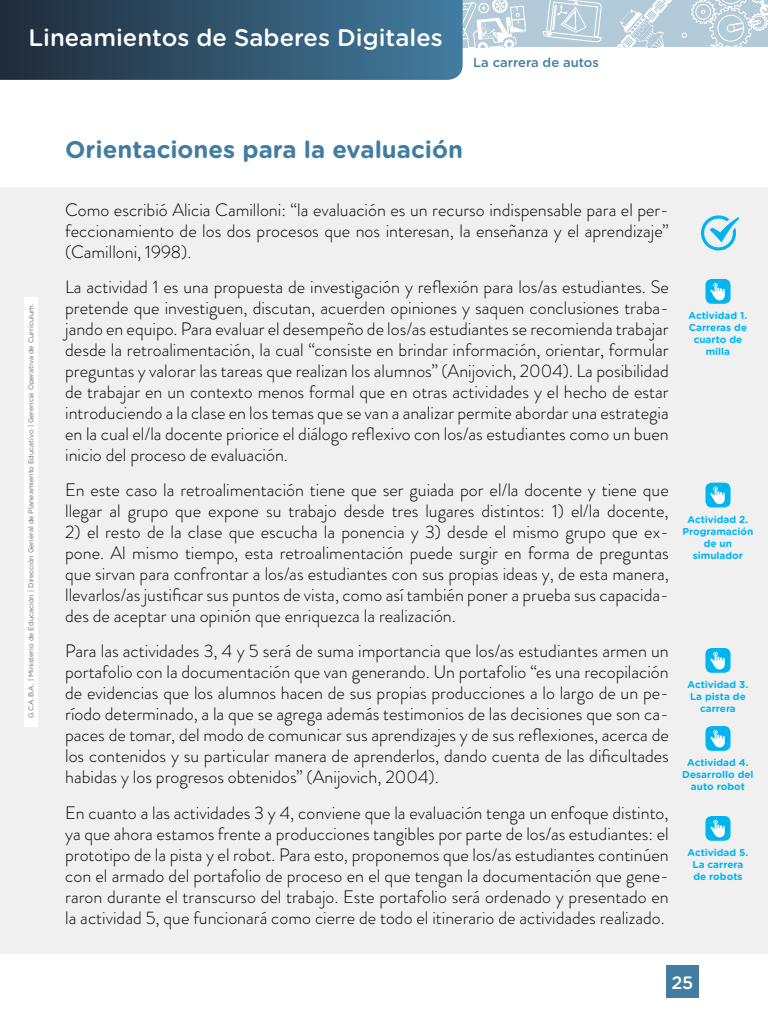
<style>
.page{position:relative;width:768px;height:1024px;background:#fff}
.page>*{position:absolute;margin:0;border:0;box-sizing:border-box;transform-origin:0 0}
.t1{font:500 26px "Gotham Rounded";letter-spacing:-.02em;color:#fff}
.t2{font:700 24px "Gotham Rounded";color:#427da1}
.t3{font:500 23.9px "Gotham Rounded";color:#fff}
.t4{font:300 18px/21px "Brandon Grotesque";color:#000;text-align:justify}
.t5{font:500 17.9px "Gotham Rounded";color:#fff}
.t6{font:500 13px "Gotham Rounded";color:#427da1}
.t7{font:700 10px/12px "Gotham Rounded";color:#00b4f0;text-align:center}
.t8{font:7px "Gotham Rounded";color:#666}
</style>
<div class="page">
<div style="left:666px;top:966px;width:33px;height:32px;background:#427da1"></div>
<div style="left:240px;top:0;width:528px;height:47px;background:#b3cbd9"></div>
<svg style="left:463px;top:0;width:64px;height:47px"></svg>
<svg style="left:542px;top:0;width:226px;height:47px"></svg>
<svg style="left:0;top:0;width:463px;height:80px;background:#31546d"></svg>
<div style="left:0;top:187px;width:768px;height:766px;background:#f1f0f1"></div>
<svg style="left:701px;top:215px;width:38px;height:36px"></svg>
<div style="left:705px;top:279px;width:26px;height:25px;background:#00b4f0;border-radius:6px"></div>
<svg style="left:710px;top:283px;width:15px;height:17px"></svg>
<div style="left:705px;top:483px;width:26px;height:24px;background:#00b4f0;border-radius:6px"></div>
<svg style="left:710px;top:486px;width:15px;height:18px"></svg>
<div style="left:705px;top:648px;width:26px;height:25px;background:#00b4f0;border-radius:6px"></div>
<svg style="left:710px;top:652px;width:15px;height:17px"></svg>
<div style="left:705px;top:726px;width:26px;height:25px;background:#00b4f0;border-radius:6px"></div>
<svg style="left:710px;top:730px;width:15px;height:18px"></svg>
<div style="left:705px;top:816px;width:26px;height:25px;background:#00b4f0;border-radius:6px"></div>
<svg style="left:710px;top:820px;width:15px;height:17px"></svg>
<div style="left:24px;top:297px;width:13px;height:430px;background:#fff"></div>
<h3 class="t3" style="left:28px;top:20px;width:416px">Lineamientos de Saberes Digitales</h3>
<h1 class="t1" style="left:39px;top:32px;width:153px">Tecnológica</h1>
<p class="t6" style="left:473px;top:53px;width:127px">La carrera de autos</p>
<p class="t8" style="left:26px;top:718px;width:416px;rotate:-90deg">G.C.A.B.A. | Ministerio de Educación | Dirección General de Planeamiento Educativo | Gerencia Operativa de Currículum.</p>
<h2 class="t2" style="left:65px;top:132px;width:399px">Orientaciones para la evaluación</h2>
<p class="t4" style="left:65px;top:199px;width:605px">Como escribió Alicia Camilloni: “la evaluación es un recurso indispensable para el per&shy;feccionamiento de los dos procesos que nos interesan, la enseñanza y el aprendizaje” (Camilloni, 1998).</p>
<p class="t4" style="left:65px;top:277px;width:605px">La actividad 1 es una propuesta de investigación y reflexión para los/as estudiantes. Se pretende que investiguen, discutan, acuerden opiniones y saquen conclusiones traba&shy;jando en equipo. Para evaluar el desempeño de los/as estudiantes se recomienda trabajar desde la retroalimentación, la cual “consiste en brindar información, orientar, formular preguntas y valorar las tareas que realizan los alumnos” (Anijovich, 2004). La posibilidad de trabajar en un contexto menos formal que en otras actividades y el hecho de estar introduciendo a la clase en los temas que se van a analizar permite abordar una estrategia en la cual el/la docente priorice el diálogo reflexivo con los/as estudiantes como un buen inicio del proceso de evaluación.</p>
<p class="t4" style="left:65px;top:480px;width:605px">En este caso la retroalimentación tiene que ser guiada por el/la docente y tiene que llegar al grupo que expone su trabajo desde tres lugares distintos: 1) el/la docente,</p>
<p class="t4" style="left:65px;top:522px;width:605px">2) el resto de la clase que escucha la ponencia y 3) desde el mismo grupo que ex&shy;pone. Al mismo tiempo, esta retroalimentación puede surgir en forma de preguntas que sirvan para confrontar a los/as estudiantes con sus propias ideas y, de esta manera, llevarlos/as justificar sus puntos de vista, como así también poner a prueba sus capacida&shy;des de aceptar una opinión que enriquezca la realización.</p>
<p class="t4" style="left:65px;top:641px;width:605px">Para las actividades 3, 4 y 5 será de suma importancia que los/as estudiantes armen un portafolio con la documentación que van generando. Un portafolio “es una recopilación de evidencias que los alumnos hacen de sus propias producciones a lo largo de un pe&shy;ríodo determinado, a la que se agrega además testimonios de las decisiones que son ca&shy;paces de tomar, del modo de comunicar sus aprendizajes y de sus reflexiones, acerca de los contenidos y su particular manera de aprenderlos, dando cuenta de las dificultades habidas y los progresos obtenidos” (Anijovich, 2004).</p>
<p class="t4" style="left:65px;top:802px;width:605px">En cuanto a las actividades 3 y 4, conviene que la evaluación tenga un enfoque distinto, ya que ahora estamos frente a producciones tangibles por parte de los/as estudiantes: el prototipo de la pista y el robot. Para esto, proponemos que los/as estudiantes continúen con el armado del portafolio de proceso en el que tengan la documentación que gene&shy;raron durante el transcurso del trabajo. Este portafolio será ordenado y presentado en la actividad 5, que funcionará como cierre de todo el itinerario de actividades realizado.</p>
<p class="t7" style="left:689px;top:309px;width:60px">Actividad 1.<br>Carreras de cuarto de milla</p>
<p class="t7" style="left:682px;top:513px;width:72px">Actividad 2.<br>Programación de un simulador</p>
<p class="t7" style="left:688px;top:678px;width:62px">Actividad 3.<br>La pista de carrera</p>
<p class="t7" style="left:682px;top:756px;width:73px">Actividad 4.<br>Desarrollo del auto robot</p>
<p class="t7" style="left:687px;top:846px;width:62px">Actividad 5.<br>La carrera de robots</p>
<p class="t5" style="left:671px;top:970px;width:23px">25</p>
</div>
